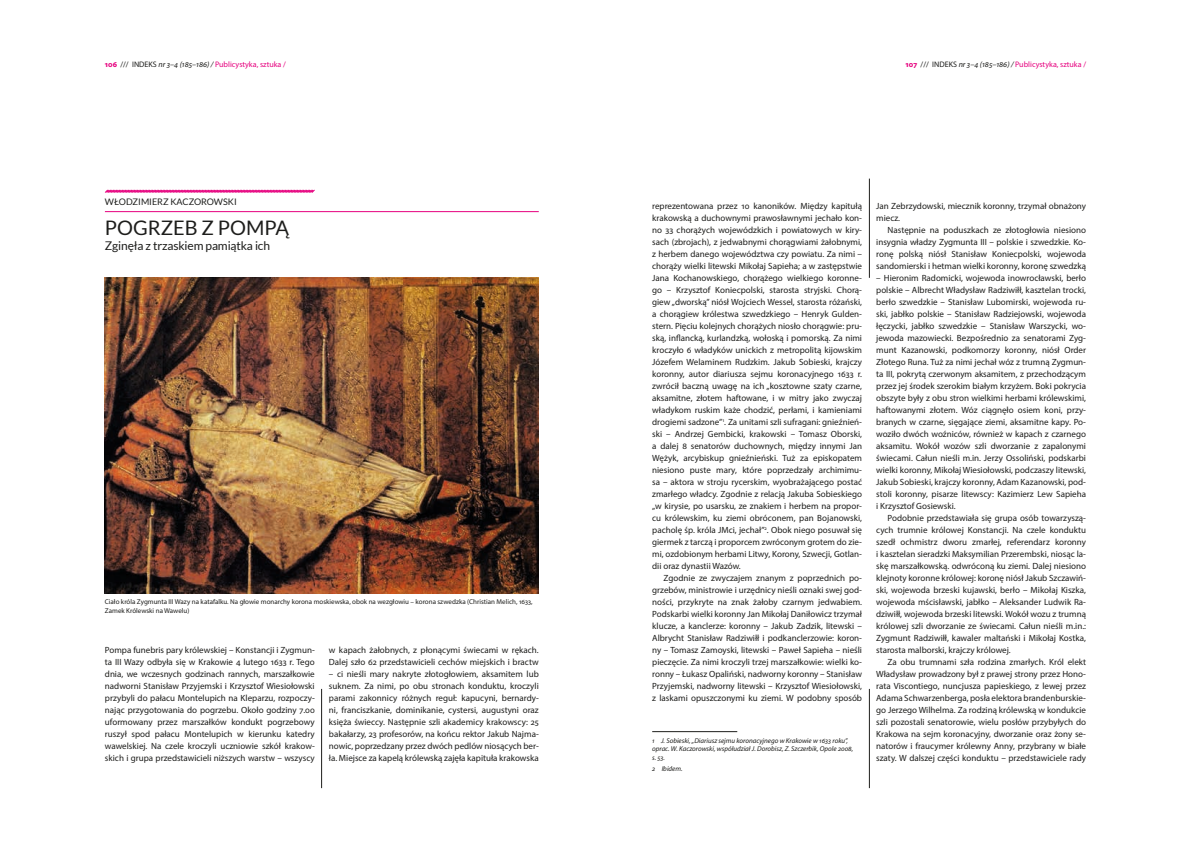
<style>
.page{position:relative;width:1191px;height:842px;background:#fff}
.page>*{position:absolute;margin:0;border:0;box-sizing:border-box;transform-origin:0 0}
.t1{font:20px "Lato";color:#1d1d1b}
.t2{font:12px "Lato";letter-spacing:-.015em;color:#1d1d1b}
.t3{font:9px/12px "Myriad Pro";color:#1d1d1b;text-align:justify}
.t4{font:9px "Lato";color:#1d1d1b}
.t5{font:8px "Myriad Pro";color:#e6007e}
.t6{font:7px/8.4px "Myriad Pro";color:#1d1d1b}
.t7{font:italic 7px/8.4px "Myriad Pro";color:#1d1d1b}
.s1{font-weight:700}
.s2{color:#1d1d1b}
.s3{font-style:italic;color:#1d1d1b}
</style>
<div class="page">
<hr style="left:869px;top:689px;width:1px;height:99px;background:#1d1d1b">
<hr style="left:321px;top:689px;width:1px;height:99px;background:#1d1d1b">
<hr style="left:869px;top:179px;width:1px;height:99px;background:#1d1d1b">
<hr style="left:652px;top:731px;width:85px;height:1px;background:#1d1d1b">
<img style="left:105px;top:278px;width:434px;height:315px">
<svg style="left:104px;top:189px;width:211px;height:4px"></svg>
<hr style="left:105px;top:211px;width:434px;height:1px;background:#e6007e">
<p class="t5" style="left:105px;top:59px;width:182px"><span class="s1">106</span> <span class="s2">/// INDEKS</span> <span class="s3">nr 3–4 (185–186) /</span> Publicystyka, sztuka /</p>
<p class="t5" style="left:905px;top:59px;width:182px"><span class="s1">107</span> <span class="s2">/// INDEKS</span> <span class="s3">nr 3–4 (185–186) /</span> Publicystyka, sztuka /</p>
<p class="t4" style="left:105px;top:196px;width:133px">WŁODZIMIERZ KACZOROWSKI</p>
<h1 class="t1" style="left:105px;top:216px;width:185px">POGRZEB Z POMPĄ</h1>
<h2 class="t2" style="left:105px;top:239px;width:167px">Zginęła z trzaskiem pamiątka ich</h2>
<p class="t6" style="left:105px;top:598px;width:429px">Ciało króla Zygmunta III Wazy na katafalku. Na głowie monarchy korona moskiewska, obok na wezgłowiu – korona szwedzka (Christian Melich, 1633,<br>Zamek Królewski na Wawelu)</p>
<p class="t3" style="left:105px;top:644px;width:211px">Pompa funebris pary królewskiej – Konstancji i Zygmun&shy;ta III Wazy odbyła się w Krakowie 4 lutego 1633 r. Tego dnia, we wczesnych godzinach rannych, marszałkowie nadworni Stanisław Przyjemski i Krzysztof Wiesiołowski przybyli do pałacu Montelupich na Kleparzu, rozpoczy&shy;nając przygotowania do pogrzebu. Około godziny 7.00 uformowany przez marszałków kondukt pogrzebowy ruszył spod pałacu Montelupich w kierunku katedry wawelskiej. Na czele kroczyli uczniowie szkół krakow&shy;skich i grupa przedstawicieli niższych warstw – wszyscy</p>
<p class="t3" style="left:329px;top:644px;width:211px">w kapach żałobnych, z płonącymi świecami w rękach.<br>Dalej szło 62 przedstawicieli cechów miejskich i bractw</p>
<p class="t3" style="left:329px;top:668px;width:211px">– ci nieśli mary nakryte złotogłowiem, aksamitem lub suknem. Za nimi, po obu stronach konduktu, kroczyli parami zakonnicy różnych reguł: kapucyni, bernardy&shy;ni, franciszkanie, dominikanie, cystersi, augustyni oraz księża świeccy. Następnie szli akademicy krakowscy: 25 bakałarzy, 23 profesorów, na końcu rektor Jakub Najma&shy;nowic, poprzedzany przez dwóch pedlów niosących ber&shy;ła. Miejsce za kapelą królewską zajęła kapituła krakowska</p>
<p class="t3" style="left:652px;top:200px;width:211px">reprezentowana przez 10 kanoników. Między kapitułą krakowską a duchownymi prawosławnymi jechało kon&shy;no 33 chorążych wojewódzkich i powiatowych w kiry&shy;sach (zbrojach), z jedwabnymi chorągwiami żałobnymi, z herbem danego województwa czy powiatu. Za nimi – chorąży wielki litewski Mikołaj Sapieha; a w zastępstwie Jana Kochanowskiego, chorążego wielkiego koronne&shy;go – Krzysztof Koniecpolski, starosta stryjski. Chorą&shy;giew „dworską” niósł Wojciech Wessel, starosta różański, a chorągiew królestwa szwedzkiego – Henryk Gulden&shy;stern. Pięciu kolejnych chorążych niosło chorągwie: pru&shy;ską, inflancką, kurlandzką, wołoską i pomorską. Za nimi kroczyło 6 władyków unickich z metropolitą kijowskim Józefem Welaminem Rudzkim. Jakub Sobieski, krajczy koronny, autor diariusza sejmu koronacyjnego 1633 r. zwrócił baczną uwagę na ich „kosztowne szaty czarne, aksamitne, złotem haftowane, i w mitry jako zwyczaj władykom ruskim każe chodzić, perłami, i kamieniami drogiemi sadzone”<sup>1</sup>. Za unitami szli sufragani: gnieźnień&shy;ski – Andrzej Gembicki, krakowski – Tomasz Oborski, a dalej 8 senatorów duchownych, między innymi Jan Wężyk, arcybiskup gnieźnieński. Tuż za episkopatem niesiono puste mary, które poprzedzały archimimu&shy;sa – aktora w stroju rycerskim, wyobrażającego postać zmarłego władcy. Zgodnie z relacją Jakuba Sobieskiego „w kirysie, po usarsku, ze znakiem i herbem na propor&shy;cu królewskim, ku ziemi obróconem, pan Bojanowski, pacholę śp. króla JMci, jechał”<sup>2</sup>. Obok niego posuwał się giermek z tarczą i proporcem zwróconym grotem do zie&shy;mi, ozdobionym herbami Litwy, Korony, Szwecji, Gotlan&shy;dii oraz dynastii Wazów.</p>
<p class="t3" style="left:652px;top:572px;width:211px;text-indent:11px">Zgodnie ze zwyczajem znanym z poprzednich po&shy;grzebów, ministrowie i urzędnicy nieśli oznaki swej god&shy;ności, przykryte na znak żałoby czarnym jedwabiem.<br>Podskarbi wielki koronny Jan Mikołaj Daniłowicz trzymał klucze, a kanclerze: koronny – Jakub Zadzik, litewski – Albrycht Stanisław Radziwiłł i podkanclerzowie: koron&shy;ny – Tomasz Zamoyski, litewski – Paweł Sapieha – nieśli pieczęcie. Za nimi kroczyli trzej marszałkowie: wielki ko&shy;ronny – Łukasz Opaliński, nadworny koronny – Stanisław Przyjemski, nadworny litewski – Krzysztof Wiesiołowski, z laskami opuszczonymi ku ziemi. W podobny sposób</p>
<p class="t7" style="left:652px;top:736px;width:203px">1 J. Sobieski, „Diariusz sejmu koronacyjnego w Krakowie w 1633 roku”, oprac. W. Kaczorowski, współudział J. Dorobisz, Z. Szczerbik, Opole 2008, s. 53.</p>
<p class="t7" style="left:652px;top:764px;width:32px">2 Ibidem.</p>
<p class="t3" style="left:876px;top:200px;width:211px">Jan Zebrzydowski, miecznik koronny, trzymał obnażony miecz.</p>
<p class="t3" style="left:876px;top:224px;width:211px;text-indent:11px">Następnie na poduszkach ze złotogłowia niesiono insygnia władzy Zygmunta III – polskie i szwedzkie. Ko&shy;ronę polską niósł Stanisław Koniecpolski, wojewoda sandomierski i hetman wielki koronny, koronę szwedzką</p>
<p class="t3" style="left:876px;top:272px;width:211px">– Hieronim Radomicki, wojewoda inowrocławski, berło polskie – Albrecht Władysław Radziwiłł, kasztelan trocki, berło szwedzkie – Stanisław Lubomirski, wojewoda ru&shy;ski, jabłko polskie – Stanisław Radziejowski, wojewoda łęczycki, jabłko szwedzkie – Stanisław Warszycki, wo&shy;jewoda mazowiecki. Bezpośrednio za senatorami Zyg&shy;munt Kazanowski, podkomorzy koronny, niósł Order Złotego Runa. Tuż za nimi jechał wóz z trumną Zygmun&shy;ta III, pokrytą czerwonym aksamitem, z przechodzącym przez jej środek szerokim białym krzyżem. Boki pokrycia obszyte były z obu stron wielkimi herbami królewskimi, haftowanymi złotem. Wóz ciągnęło osiem koni, przy&shy;branych w czarne, sięgające ziemi, aksamitne kapy. Po&shy;woziło dwóch woźniców, również w kapach z czarnego aksamitu. Wokół wozów szli dworzanie z zapalonymi świecami. Całun nieśli m.in. Jerzy Ossoliński, podskarbi wielki koronny, Mikołaj Wiesiołowski, podczaszy litewski, Jakub Sobieski, krajczy koronny, Adam Kazanowski, pod&shy;stoli koronny, pisarze litewscy: Kazimierz Lew Sapieha i Krzysztof Gosiewski.</p>
<p class="t3" style="left:876px;top:512px;width:211px;text-indent:11px">Podobnie przedstawiała się grupa osób towarzyszą&shy;cych trumnie królowej Konstancji. Na czele konduktu szedł ochmistrz dworu zmarłej, referendarz koronny i kasztelan sieradzki Maksymilian Przerembski, niosąc la&shy;skę marszałkowską. odwróconą ku ziemi. Dalej niesiono klejnoty koronne królowej: koronę niósł Jakub Szczawiń&shy;ski, wojewoda brzeski kujawski, berło – Mikołaj Kiszka, wojewoda mścisławski, jabłko – Aleksander Ludwik Ra&shy;dziwiłł, wojewoda brzeski litewski. Wokół wozu z trumną królowej szli dworzanie ze świecami. Całun nieśli m.in.:<br>Zygmunt Radziwiłł, kawaler maltański i Mikołaj Kostka, starosta malborski, krajczy królowej.</p>
<p class="t3" style="left:876px;top:656px;width:211px;text-indent:11px">Za obu trumnami szła rodzina zmarłych. Król elekt Władysław prowadzony był z prawej strony przez Hono&shy;rata Viscontiego, nuncjusza papieskiego, z lewej przez Adama Schwarzenberga, posła elektora brandenburskie&shy;go Jerzego Wilhelma. Za rodziną królewską w kondukcie szli pozostali senatorowie, wielu posłów przybyłych do Krakowa na sejm koronacyjny, dworzanie oraz żony se&shy;natorów i fraucymer królewny Anny, przybrany w białe szaty. W dalszej części konduktu – przedstawiciele rady</p>
</div>
